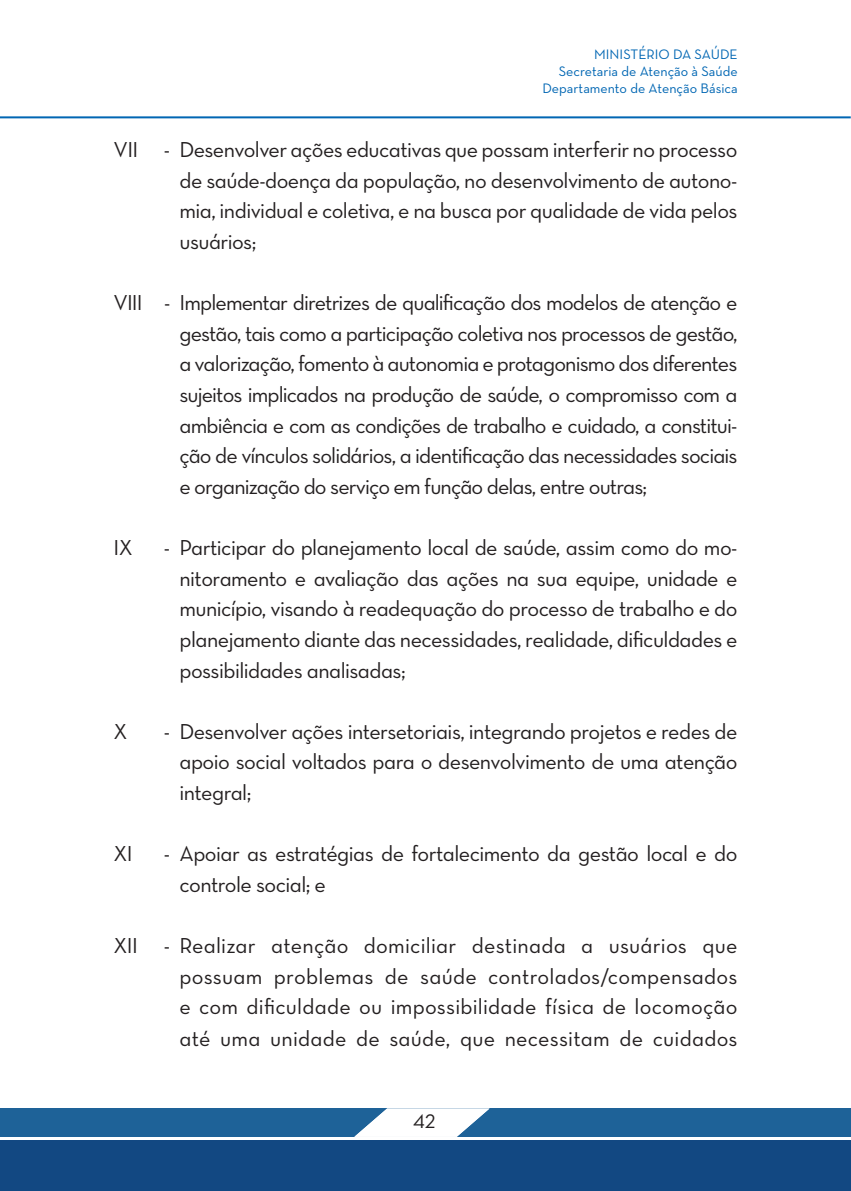
<style>
.page{position:relative;width:851px;height:1191px;background:#fff}
.page>*{position:absolute;margin:0;border:0;box-sizing:border-box;transform-origin:0 0}
.t1{font:22px/30.6px "Neutra Text Book Alt";letter-spacing:-.025em;color:#231f20;text-align:justify}
.t2{font:20px "Neutra Text Book Alt";color:#231f20}
.t3{font:14px/16.8px "Neutra Text";color:#0166b3;text-align:right}
</style>
<div class="page">
<div style="left:0;top:1108px;width:850px;height:28px;background:#1e6298"></div>
<svg style="left:355px;top:1108px;width:134px;height:28px"></svg>
<div style="left:0;top:1140px;width:850px;height:51px;background:#124882"></div>
<hr style="left:0;top:116px;width:850px;height:2px;background:#0166b3">
<p class="t3" style="left:542px;top:46px;width:196px">MINISTÉRIO DA SAÚDE<br>Secretaria de Atenção à Saúde<br>Departamento de Atenção Básica</p>
<p class="t1" style="left:179px;top:134px;width:559px;text-indent:-66px">VII - Desenvolver ações educativas que possam interferir no processo de saúde-doença da população, no desenvolvimento de autono&shy;mia, individual e coletiva, e na busca por qualidade de vida pelos usuários;</p>
<p class="t1" style="left:179px;top:287px;width:559px;text-indent:-66px">VIII - Implementar diretrizes de qualificação dos modelos de atenção e gestão, tais como a participação coletiva nos processos de gestão, a valorização, fomento à autonomia e protagonismo dos diferentes sujeitos implicados na produção de saúde, o compromisso com a ambiência e com as condições de trabalho e cuidado, a constitui&shy;ção de vínculos solidários, a identificação das necessidades sociais e organização do serviço em função delas, entre outras;</p>
<p class="t1" style="left:113px;top:532px;width:21px">IX</p>
<p class="t1" style="left:179px;top:532px;width:559px;text-indent:-16px">- Participar do planejamento local de saúde, assim como do mo&shy;nitoramento e avaliação das ações na sua equipe, unidade e município, visando à readequação do processo de trabalho e do planejamento diante das necessidades, realidade, dificuldades e possibilidades analisadas;</p>
<p class="t1" style="left:113px;top:715px;width:15px">X</p>
<p class="t1" style="left:179px;top:715px;width:559px;text-indent:-16px">- Desenvolver ações intersetoriais, integrando projetos e redes de apoio social voltados para o desenvolvimento de uma atenção integral;</p>
<p class="t1" style="left:113px;top:838px;width:21px">XI</p>
<p class="t1" style="left:179px;top:838px;width:559px;text-indent:-16px">- Apoiar as estratégias de fortalecimento da gestão local e do controle social; e</p>
<p class="t1" style="left:179px;top:929px;width:559px;text-indent:-66px">XII - Realizar atenção domiciliar destinada a usuários que possuam problemas de saúde controlados/compensados e com dificuldade ou impossibilidade física de locomoção até uma unidade de saúde, que necessitam de cuidados</p>
<p class="t2" style="left:413px;top:1109px;width:24px">42</p>
</div>
